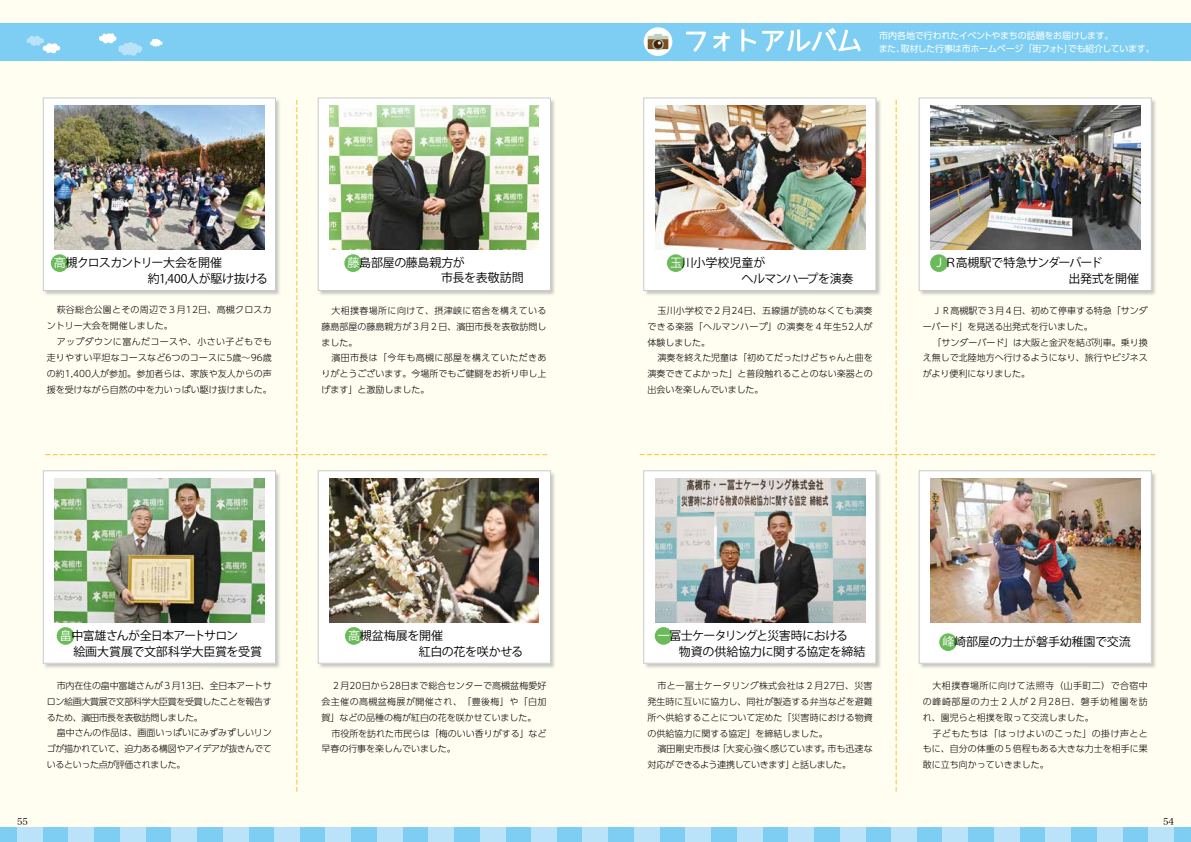
<style>
.page{position:relative;width:1191px;height:842px;background:#fffef1}
.page>*{position:absolute;margin:0;border:0;box-sizing:border-box;transform-origin:0 0}
.t1{font:12px/15.8px "Koz Go Pr 6 N";letter-spacing:-.03em;color:#000}
.t2{font:12px "Koz Go Pr 6 N";letter-spacing:-.075em;color:#000}
.t3{font:12px "Koz Go Pr 6 N";letter-spacing:-.06em;color:#000}
.t4{font:12px "Koz Go Pr 6 N";color:#000}
.t5{font:9.2px "Hira Min Pro W3";color:#000}
.t6{font:300 9px/15.9px "UD Shin Go Pro";color:#000;text-align:justify}
.t7{font:300 9px/15.9px "UD Shin Go Pro";letter-spacing:.025em;color:#000}
.t8{font:9px/13px "UD Shin Go Pro";letter-spacing:-.025em;color:#fff}
.t9{font:300 9px "UD Shin Go Pro";letter-spacing:-.04em;color:#000}
.s1{color:#fff}
</style>
<div class="page">
<img style="left:547px;top:98px;width:8px;height:197px">
<img style="left:547px;top:470px;width:8px;height:198px">
<div style="left:0;top:23px;width:1191px;height:38px;background:#7ecef4"></div>
<div style="left:1173px;top:828px;width:18px;height:14px;background:#7ecef4"></div>
<div style="left:1122px;top:828px;width:26px;height:14px;background:#7ecef4"></div>
<div style="left:1071px;top:828px;width:25px;height:14px;background:#7ecef4"></div>
<div style="left:1019px;top:828px;width:26px;height:14px;background:#7ecef4"></div>
<div style="left:968px;top:828px;width:26px;height:14px;background:#7ecef4"></div>
<div style="left:916px;top:828px;width:26px;height:14px;background:#7ecef4"></div>
<div style="left:865px;top:828px;width:26px;height:14px;background:#7ecef4"></div>
<div style="left:814px;top:828px;width:25px;height:14px;background:#7ecef4"></div>
<div style="left:762px;top:828px;width:26px;height:14px;background:#7ecef4"></div>
<div style="left:711px;top:828px;width:26px;height:14px;background:#7ecef4"></div>
<div style="left:659px;top:828px;width:26px;height:14px;background:#7ecef4"></div>
<div style="left:608px;top:828px;width:26px;height:14px;background:#7ecef4"></div>
<div style="left:557px;top:828px;width:25px;height:14px;background:#7ecef4"></div>
<div style="left:505px;top:828px;width:26px;height:14px;background:#7ecef4"></div>
<div style="left:454px;top:828px;width:26px;height:14px;background:#7ecef4"></div>
<div style="left:403px;top:828px;width:25px;height:14px;background:#7ecef4"></div>
<div style="left:351px;top:828px;width:26px;height:14px;background:#7ecef4"></div>
<div style="left:300px;top:828px;width:25px;height:14px;background:#7ecef4"></div>
<div style="left:248px;top:828px;width:26px;height:14px;background:#7ecef4"></div>
<div style="left:197px;top:828px;width:26px;height:14px;background:#7ecef4"></div>
<div style="left:146px;top:828px;width:25px;height:14px;background:#7ecef4"></div>
<div style="left:94px;top:828px;width:26px;height:14px;background:#7ecef4"></div>
<div style="left:43px;top:828px;width:26px;height:14px;background:#7ecef4"></div>
<div style="left:0;top:828px;width:17px;height:14px;background:#7ecef4"></div>
<div style="left:1148px;top:828px;width:25px;height:14px;background:#bae3f9"></div>
<div style="left:1096px;top:828px;width:26px;height:14px;background:#bae3f9"></div>
<div style="left:1045px;top:828px;width:26px;height:14px;background:#bae3f9"></div>
<div style="left:994px;top:828px;width:25px;height:14px;background:#bae3f9"></div>
<div style="left:942px;top:828px;width:26px;height:14px;background:#bae3f9"></div>
<div style="left:891px;top:828px;width:25px;height:14px;background:#bae3f9"></div>
<div style="left:839px;top:828px;width:26px;height:14px;background:#bae3f9"></div>
<div style="left:788px;top:828px;width:26px;height:14px;background:#bae3f9"></div>
<div style="left:737px;top:828px;width:25px;height:14px;background:#bae3f9"></div>
<div style="left:685px;top:828px;width:26px;height:14px;background:#bae3f9"></div>
<div style="left:634px;top:828px;width:25px;height:14px;background:#bae3f9"></div>
<div style="left:582px;top:828px;width:26px;height:14px;background:#bae3f9"></div>
<div style="left:531px;top:828px;width:26px;height:14px;background:#bae3f9"></div>
<div style="left:480px;top:828px;width:25px;height:14px;background:#bae3f9"></div>
<div style="left:428px;top:828px;width:26px;height:14px;background:#bae3f9"></div>
<div style="left:377px;top:828px;width:26px;height:14px;background:#bae3f9"></div>
<div style="left:325px;top:828px;width:26px;height:14px;background:#bae3f9"></div>
<div style="left:274px;top:828px;width:26px;height:14px;background:#bae3f9"></div>
<div style="left:223px;top:828px;width:25px;height:14px;background:#bae3f9"></div>
<div style="left:171px;top:828px;width:26px;height:14px;background:#bae3f9"></div>
<div style="left:120px;top:828px;width:26px;height:14px;background:#bae3f9"></div>
<div style="left:69px;top:828px;width:25px;height:14px;background:#bae3f9"></div>
<div style="left:17px;top:828px;width:26px;height:14px;background:#bae3f9"></div>
<img style="left:45px;top:100px;width:502px;height:692px">
<div style="left:344px;top:254px;width:18px;height:18px;background:#6cbb5a;border-radius:50%"></div>
<div style="left:345px;top:627px;width:18px;height:18px;background:#6cbb5a;border-radius:50%"></div>
<div style="left:57px;top:627px;width:17px;height:18px;background:#6cbb5a;border-radius:50%"></div>
<div style="left:51px;top:254px;width:18px;height:18px;background:#6cbb5a;border-radius:50%"></div>
<svg style="left:639px;top:100px;width:516px;height:692px"></svg>
<div style="left:930px;top:254px;width:17px;height:18px;background:#6cbb5a;border-radius:50%"></div>
<div style="left:667px;top:254px;width:17px;height:18px;background:#6cbb5a;border-radius:50%"></div>
<img style="left:930px;top:105px;width:210px;height:145px">
<img style="left:930px;top:478px;width:210px;height:145px">
<div style="left:939px;top:633px;width:18px;height:18px;background:#6cbb5a;border-radius:50%"></div>
<img style="left:329px;top:105px;width:210px;height:145px">
<svg style="left:643px;top:27px;width:29px;height:29px"></svg>
<div style="left:652px;top:38px;width:12px;height:12px;border:2px solid #9fb5a3;border-radius:50%"></div>
<svg style="left:647px;top:34px;width:21px;height:15px"></svg>
<svg style="left:686px;top:32px;width:20px;height:20px"></svg>
<svg style="left:713px;top:32px;width:17px;height:19px"></svg>
<svg style="left:741px;top:29px;width:15px;height:22px"></svg>
<svg style="left:762px;top:28px;width:99px;height:24px"></svg>
<svg style="left:26px;top:36px;width:34px;height:18px"></svg>
<svg style="left:99px;top:33px;width:43px;height:23px"></svg>
<svg style="left:150px;top:39px;width:13px;height:8px"></svg>
<h1 class="t1" style="left:148px;top:255px;width:121px;text-indent:-94px"><span class="s1">高</span>槻クロスカントリー大会を開催<br>約1,400人が駆け抜ける</h1>
<p class="t7" style="left:47px;top:302px;width:226px;text-indent:10px">萩谷総合公園とその周辺で３月12日、高槻クロスカントリー大会を開催しました。</p>
<p class="t6" style="left:47px;top:334px;width:227px;text-indent:10px">アップダウンに富んだコースや、小さい子どもでも走りやすい平坦なコースなど6つのコースに5歳～96歳の約1,400人が参加。参加者らは、家族や友人からの声援を受けながら自然の中を力いっぱい駆け抜けました。</p>
<h1 class="t1" style="left:441px;top:256px;width:84px;line-height:14.4px;text-indent:-94px"><span class="s1">藤</span>島部屋の藤島親方が<br>市長を表敬訪問</h1>
<p class="t6" style="left:321px;top:302px;width:227px;text-indent:10px">大相撲春場所に向けて、摂津峡に宿舎を構えている藤島部屋の藤島親方が３月２日、濱田市長を表敬訪問しました。</p>
<p class="t6" style="left:321px;top:350px;width:227px;text-indent:10px">濱田市長は「今年も高槻に部屋を構えていただきありがとうございます。今場所でもご健闘をお祈り申し上げます」と激励しました。</p>
<p class="t5" style="left:17px;top:813px;width:12px">55</p>
<h1 class="t1" style="left:73px;top:628px;width:190px;text-indent:-14px"><span class="s1">畠</span>中富雄さんが全日本アートサロン<br>絵画大賞展で文部科学大臣賞を受賞</h1>
<p class="t6" style="left:47px;top:677px;width:226px;text-indent:10px">市内在住の畠中富雄さんが３月13日、全日本アートサロン絵画大賞展で文部科学大臣賞を受賞したことを報告するため、濱田市長を表敬訪問しました。</p>
<p class="t6" style="left:47px;top:725px;width:227px;text-indent:10px">畠中さんの作品は、画面いっぱいにみずみずしいリンゴが描かれていて、迫力ある構図やアイデアが抜きんでているといった点が評価されました。</p>
<h1 class="t1" style="left:419px;top:628px;width:106px;text-indent:-71px"><span class="s1">高</span>槻盆梅展を開催<br>紅白の花を咲かせる</h1>
<p class="t6" style="left:321px;top:677px;width:227px;text-indent:10px">２月20日から28日まで総合センターで高槻盆梅愛好会主催の高槻盆梅展が開催され、「豊後梅」や「白加賀」などの品種の梅が紅白の花を咲かせていました。</p>
<p class="t6" style="left:321px;top:725px;width:227px;text-indent:10px">市役所を訪れた市民らは「梅のいい香りがする」など早春の行事を楽しんでいました。</p>
<p class="t8" style="left:901px;top:29px;width:255px;text-indent:-22px">市内各地で行われたイベントやまちの話題をお届けします。<br>取材した行事は市ホームページ「街フォトでも紹介しています。</p>
<p class="t8" style="left:1063px;top:42px;width:10px">」</p>
<p class="t8" style="left:878px;top:42px;width:28px">また、</p>
<h1 class="t4" style="left:670px;top:256px;width:97px"><span class="s1">玉</span>川小学校児童が</h1>
<h1 class="t3" style="left:741px;top:272px;width:113px">ヘルマンハープを演奏</h1>
<h1 class="t2" style="left:933px;top:256px;width:171px"><span class="s1">Ｊ</span>Ｒ高槻駅で特急サンダーバード</h1>
<h1 class="t1" style="left:1068px;top:271px;width:72px">出発式を開催</h1>
<p class="t6" style="left:647px;top:302px;width:226px;text-indent:10px">玉川小学校で２月24日、五線譜が読めなくても演奏できる楽器「ヘルマンハープ」の演奏を４年生52人が体験しました。</p>
<p class="t6" style="left:647px;top:350px;width:227px;text-indent:10px">演奏を終えた児童は「初めてだったけどちゃんと曲を演奏できてよかった」と普段触れることのない楽器との出会いを楽しんでいました。</p>
<p class="t6" style="left:922px;top:302px;width:227px;text-indent:10px">ＪＲ高槻駅で３月４日、初めて停車する特急「サンダーバード」を見送る出発式を行いました。</p>
<p class="t6" style="left:922px;top:334px;width:227px;text-indent:10px">「サンダーバード」は大阪と金沢を結ぶ列車。乗り換え無しで北陸地方へ行けるようになり、旅行やビジネスがより便利になりました。</p>
<h1 class="t1" style="left:679px;top:628px;width:188px;text-indent:-21px"><span class="s1">一</span>冨士ケータリングと災害時における<br>物資の供給協力に関する協定を締結</h1>
<p class="t7" style="left:657px;top:677px;width:217px">市と一冨士ケータリング株式会社は２月27日、災害</p>
<p class="t6" style="left:647px;top:693px;width:226px">発生時に互いに協力し、同社が製造する弁当などを避難</p>
<p class="t6" style="left:647px;top:709px;width:226px">所へ供給することについて定めた「災害時における物資</p>
<p class="t6" style="left:647px;top:725px;width:181px">の供給協力に関する協定」を締結しました。</p>
<p class="t6" style="left:827px;top:741px;width:47px">市も迅速な</p>
<p class="t9" style="left:717px;top:742px;width:114px">「大変心強く感じています。</p>
<p class="t6" style="left:657px;top:741px;width:65px">濱田剛史市長は</p>
<p class="t9" style="left:647px;top:758px;width:148px">対応ができるよう連携していきます」</p>
<p class="t6" style="left:791px;top:757px;width:61px">と話しました。</p>
<h1 class="t1" style="left:942px;top:634px;width:190px"><span class="s1">峰</span>崎部屋の力士が磐手幼稚園で交流</h1>
<p class="t6" style="left:922px;top:677px;width:227px;text-indent:10px">大相撲春場所に向けて法照寺（山手町二）で合宿中の峰崎部屋の力士２人が２月28日、磐手幼稚園を訪れ、園児らと相撲を取って交流しました。</p>
<p class="t6" style="left:922px;top:725px;width:227px;text-indent:10px">子どもたちは「はっけよいのこった」の掛け声とともに、自分の体重の５倍程もある大きな力士を相手に果敢に立ち向かっていきました。</p>
<p class="t5" style="left:1163px;top:813px;width:12px">54</p>
</div>
